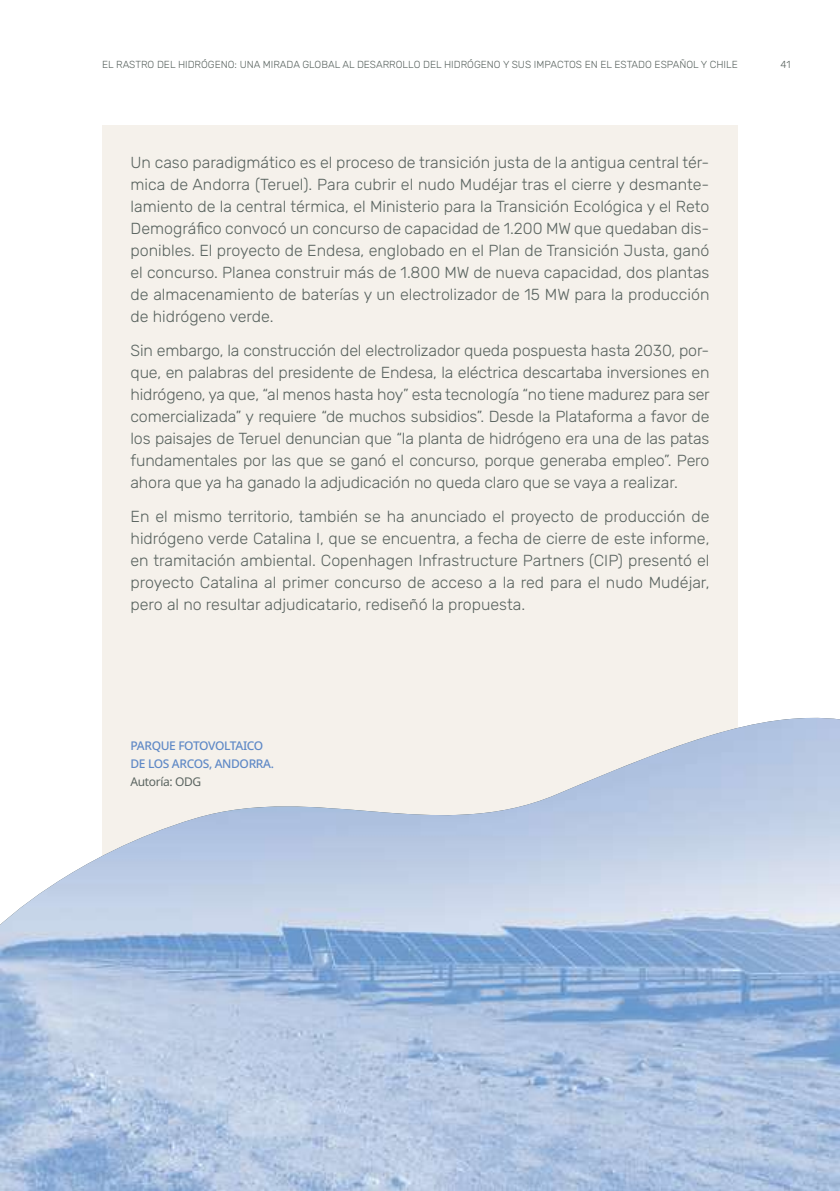
<style>
.page{position:relative;width:840px;height:1191px;background:#fff}
.page>*{position:absolute;margin:0;border:0;box-sizing:border-box;transform-origin:0 0}
.t1{font:300 16px/22px "Rubik";color:#5a6460;text-align:justify}
.t2{font:500 12px/18px "Noto Sans";letter-spacing:-.03em;color:#5f89c6}
.t3{font:12px "Noto Sans";letter-spacing:-.03em;color:#5a6460}
.t4{font:300 10.2px "Rubik";color:#5a6460}
</style>
<div class="page">
<div style="left:102px;top:125px;width:635px;height:986px;background:#f5f1eb"></div>
<img style="left:0;top:718px;width:839px;height:473px">
<p class="t4" style="left:102px;top:59px;width:636px">EL RASTRO DEL HIDRÓGENO: UNA MIRADA GLOBAL AL DESARROLLO DEL HIDRÓGENO Y SUS IMPACTOS EN EL ESTADO ESPAÑOL Y CHILE</p>
<p class="t4" style="left:780px;top:59px;width:11px">41</p>
<p class="t1" style="left:130px;top:152px;width:580px">Un caso paradigmático es el proceso de transición justa de la antigua central tér&shy;mica de Andorra (Teruel). Para cubrir el nudo Mudéjar tras el cierre y desmante&shy;lamiento de la central térmica, el Ministerio para la Transición Ecológica y el Reto Demográfico convocó un concurso de capacidad de 1.200 MW que quedaban dis&shy;ponibles. El proyecto de Endesa, englobado en el Plan de Transición Justa, ganó el concurso. Planea construir más de 1.800 MW de nueva capacidad, dos plantas de almacenamiento de baterías y un electrolizador de 15 MW para la producción de hidrógeno verde.</p>
<p class="t1" style="left:130px;top:340px;width:580px">Sin embargo, la construcción del electrolizador queda pospuesta hasta 2030, por&shy;que, en palabras del presidente de Endesa, la eléctrica descartaba inversiones en hidrógeno, ya que, “al menos hasta hoy” esta tecnología “no tiene madurez para ser comercializada” y requiere “de muchos subsidios”. Desde la Plataforma a favor de los paisajes de Teruel denuncian que “la planta de hidrógeno era una de las patas fundamentales por las que se ganó el concurso, porque generaba empleo”. Pero ahora que ya ha ganado la adjudicación no queda claro que se vaya a realizar.</p>
<p class="t1" style="left:130px;top:506px;width:580px">En el mismo territorio, también se ha anunciado el proyecto de producción de hidrógeno verde Catalina I, que se encuentra, a fecha de cierre de este informe, en tramitación ambiental. Copenhagen Infrastructure Partners (CIP) presentó el proyecto Catalina al primer concurso de acceso a la red para el nudo Mudéjar, pero al no resultar adjudicatario, rediseñó la propuesta.</p>
<p class="t2" style="left:130px;top:737px;width:145px">PARQUE FOTOVOLTAICO<br>DE LOS ARCOS, ANDORRA.</p>
<p class="t3" style="left:130px;top:775px;width:72px">Autoría: ODG</p>
</div>
